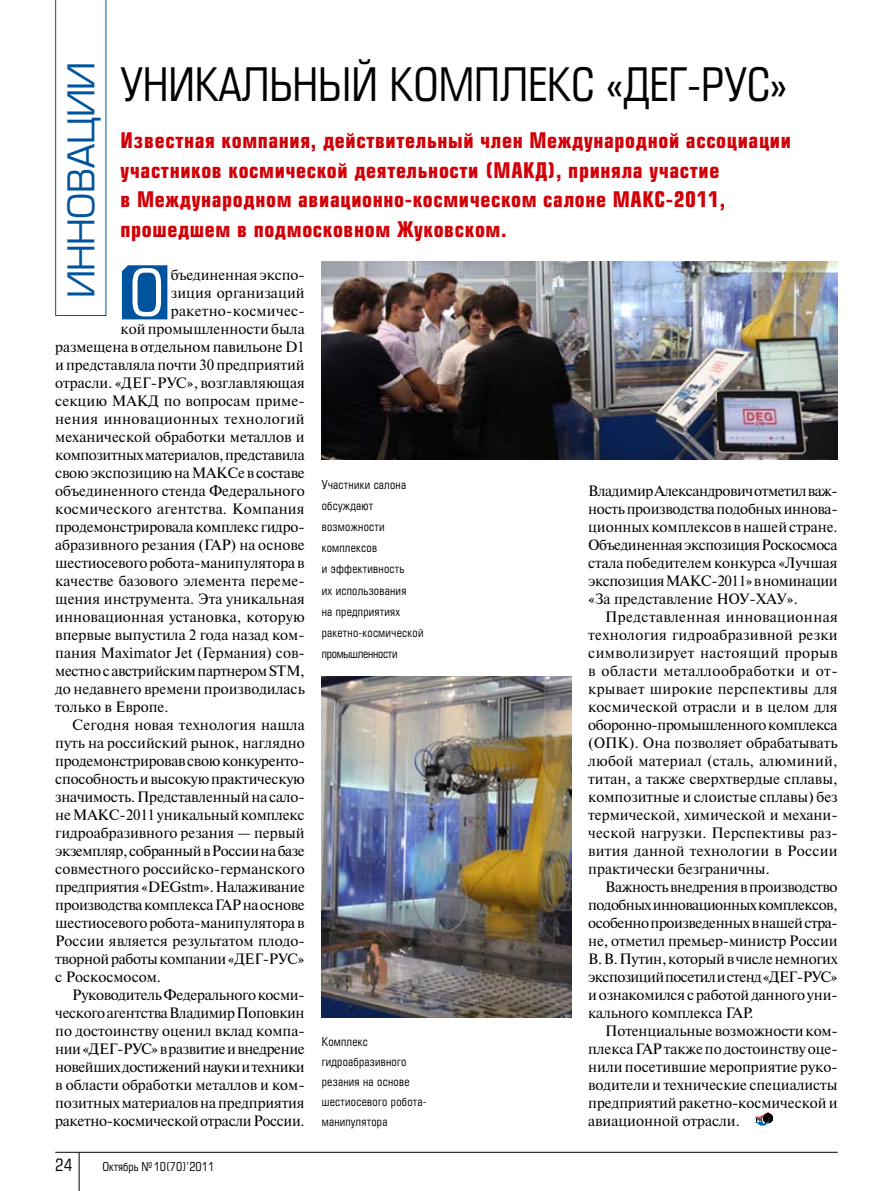
<style>
.page{position:relative;width:893px;height:1191px;background:#fff}
.page>*{position:absolute;margin:0;border:0;box-sizing:border-box;transform-origin:0 0}
.t1{font:63px "Europe Cond";color:#fff}
.t2{font:45px "Europe Cond";color:#000}
.t3{font:36px "Europe";letter-spacing:-.02em;color:#00549d}
.t4{font:700 21px/29.4px "Europe Cond";letter-spacing:.03em;color:#d10007}
.t5{font:16.5px "Europe Cond";color:#000}
.t6{font:15px/18px "Newton C";letter-spacing:-.005em;color:#000;text-align:justify}
.t7{font:15px "Newton C";letter-spacing:-.025em;color:#000}
.t8{font:15px "Newton C";letter-spacing:.015em;color:#000}
.t9{font:15px "Newton C";letter-spacing:.025em;color:#000}
.t10{font:12px/21.1px "Europe Cond";letter-spacing:.02em;color:#000}
.t11{font:12px "Europe Cond";color:#000}
</style>
<div class="page">
<div style="left:122px;top:265px;width:45px;height:54px;background:#00549d"></div>
<img style="left:322px;top:676px;width:249px;height:341px">
<img style="left:322px;top:262px;width:516px;height:198px">
<svg style="left:55px;top:0;width:51px;height:316px"></svg>
<svg style="left:755px;top:1112px;width:17px;height:13px"></svg>
<hr style="left:55px;top:1151px;width:783px;height:1px;background:#000">
<hr style="left:79px;top:1152px;width:1px;height:39px;background:#000">
<h2 class="t2" style="left:121px;top:56px;width:668px">УНИКАЛЬНЫЙ КОМПЛЕКС «ДЕГ-РУС»</h2>
<h3 class="t4" style="left:120px;top:125px;width:672px">Известная компания, действительный член Международной ассоциации участников космической деятельности (МАКД), приняла участие<br>в Международном авиационно-космическом салоне МАКС-2011, прошедшем в подмосковном Жуковском.</h3>
<h1 class="t1" style="left:129px;top:253px;width:37px">О</h1>
<p class="t6" style="left:171px;top:266px;width:135px">бъединенная экспо-</p>
<h3 class="t3" style="left:60px;top:298px;width:238px;rotate:-90deg">инновации</h3>
<p class="t6" style="left:171px;top:284px;width:135px">зиция организаций</p>
<p class="t8" style="left:171px;top:302px;width:135px">ракетно-космичес-</p>
<p class="t6" style="left:121px;top:320px;width:186px">кой промышленности была</p>
<p class="t6" style="left:55px;top:338px;width:251px">размещена в отдельном павильоне D1</p>
<p class="t6" style="left:55px;top:356px;width:251px">и представляла почти 30 предприятий</p>
<p class="t6" style="left:55px;top:374px;width:251px">отрасли. «ДЕГ-РУС», возглавляющая</p>
<p class="t6" style="left:55px;top:392px;width:251px">секцию МАКД по вопросам приме-</p>
<p class="t9" style="left:55px;top:410px;width:251px">нения инновационных технологий</p>
<p class="t6" style="left:55px;top:428px;width:251px">механической обработки металлов и</p>
<p class="t7" style="left:55px;top:446px;width:251px">композитных материалов, представила</p>
<p class="t6" style="left:55px;top:464px;width:251px">свою экспозицию на МАКСе в составе</p>
<p class="t6" style="left:55px;top:482px;width:251px">объединенного стенда Федерального</p>
<p class="t8" style="left:55px;top:500px;width:251px">космического агентства. Компания</p>
<p class="t6" style="left:55px;top:518px;width:251px">продемонстрировала комплекс гидро-</p>
<p class="t6" style="left:55px;top:536px;width:251px">абразивного резания (ГАР) на основе</p>
<p class="t6" style="left:55px;top:554px;width:251px">шестиосевого робота-манипулятора в</p>
<p class="t6" style="left:55px;top:572px;width:251px">качестве базового элемента переме-</p>
<p class="t6" style="left:55px;top:590px;width:251px">щения инструмента. Эта уникальная</p>
<p class="t6" style="left:55px;top:608px;width:251px">инновационная установка, которую</p>
<p class="t6" style="left:55px;top:626px;width:251px">впервые выпустила 2 года назад ком-</p>
<p class="t6" style="left:55px;top:644px;width:251px">пания Maximator Jet (Германия) сов-</p>
<p class="t7" style="left:55px;top:662px;width:251px">местно с австрийским партнером STM,</p>
<p class="t6" style="left:55px;top:680px;width:251px">до недавнего времени производилась</p>
<p class="t6" style="left:55px;top:698px;width:115px">только в Европе.</p>
<p class="t6" style="left:72px;top:716px;width:234px">Сегодня новая технология нашла</p>
<p class="t6" style="left:55px;top:734px;width:251px">путь на российский рынок, наглядно</p>
<p class="t6" style="left:55px;top:752px;width:249px">продемонстрировав свою конкуренто-</p>
<p class="t6" style="left:55px;top:770px;width:251px">способность и высокую практическую</p>
<p class="t6" style="left:55px;top:788px;width:251px">значимость. Представленный на сало-</p>
<p class="t6" style="left:55px;top:806px;width:251px">не МАКС-2011 уникальный комплекс</p>
<p class="t6" style="left:55px;top:824px;width:251px">гидроабразивного резания — первый</p>
<p class="t7" style="left:55px;top:842px;width:251px">экземпляр, собранный в России на базе</p>
<p class="t6" style="left:55px;top:860px;width:251px">совместного российско-германского</p>
<p class="t7" style="left:55px;top:878px;width:251px">предприятия «DEGstm». Налаживание</p>
<p class="t7" style="left:55px;top:896px;width:251px">производства комплекса ГАР на основе</p>
<p class="t6" style="left:55px;top:914px;width:251px">шестиосевого робота-манипулятора в</p>
<p class="t6" style="left:55px;top:932px;width:251px">России является результатом плодо-</p>
<p class="t6" style="left:55px;top:950px;width:251px">творной работы компании «ДЕГ-РУС»</p>
<p class="t6" style="left:55px;top:968px;width:107px">с Роскосмосом.</p>
<p class="t6" style="left:72px;top:986px;width:234px">Руководитель Федерального косми-</p>
<p class="t7" style="left:55px;top:1004px;width:251px">ческого агентства Владимир Поповкин</p>
<p class="t6" style="left:55px;top:1022px;width:251px">по достоинству оценил вклад компа-</p>
<p class="t7" style="left:55px;top:1040px;width:251px">нии «ДЕГ-РУС» в развитие и внедрение</p>
<p class="t7" style="left:55px;top:1058px;width:251px">новейших достижений науки и техники</p>
<p class="t6" style="left:55px;top:1076px;width:251px">в области обработки металлов и ком-</p>
<p class="t6" style="left:55px;top:1094px;width:251px">позитных материалов на предприятия</p>
<p class="t6" style="left:55px;top:1112px;width:251px">ракетно-космической отрасли России.</p>
<p class="t10" style="left:322px;top:473px;width:103px">Участники салона обсуждают возможности комплексов<br>и эффективность<br>их использования<br>на предприятиях ракетно‑космической промышленности</p>
<p class="t6" style="left:588px;top:482px;width:251px">Владимир Александрович отметил важ&shy;ность производства подобных иннова&shy;ционных комплексов в нашей стране.<br>Объединенная экспозиция Роскосмоса стала победителем конкурса «Лучшая экспозиция МАКС‑2011» в номинации «За представление НОУ-ХАУ».</p>
<p class="t6" style="left:588px;top:608px;width:251px;text-indent:17px">Представленная инновационная технология гидроабразивной резки символизирует настоящий прорыв в области металлообработки и от&shy;крывает широкие перспективы для космической отрасли и в целом для оборонно-промышленного комплекса (ОПК). Она позволяет обрабатывать любой материал (сталь, алюминий, титан, а также сверхтвердые сплавы, композитные и слоистые сплавы) без термической, химической и механи&shy;ческой нагрузки. Перспективы раз&shy;вития данной технологии в России практически безграничны.</p>
<p class="t6" style="left:588px;top:878px;width:251px;text-indent:17px">Важность внедрения в производство подобных инновационных комплексов, особенно произведенных в нашей стра&shy;не, отметил премьер-министр России В. В. Путин, который в числе немногих экспозиций посетил и стенд «ДЕГ‑РУС» и ознакомился с работой данного уни&shy;кального комплекса ГАР.</p>
<p class="t6" style="left:588px;top:1022px;width:251px;text-indent:17px">Потенциальные возможности ком&shy;плекса ГАР также по достоинству оце&shy;нили посетившие мероприятие руко&shy;водители и технические специалисты предприятий ракетно-космической и авиационной отрасли.</p>
<p class="t10" style="left:322px;top:1031px;width:106px;line-height:20.1px">Комплекс гидроабразивного резания на основе шестиосевого робота&shy;манипулятора</p>
<p class="t5" style="left:55px;top:1154px;width:19px">24</p>
<p class="t11" style="left:102px;top:1158px;width:113px">Октябрь №10(70)’2011</p>
</div>
